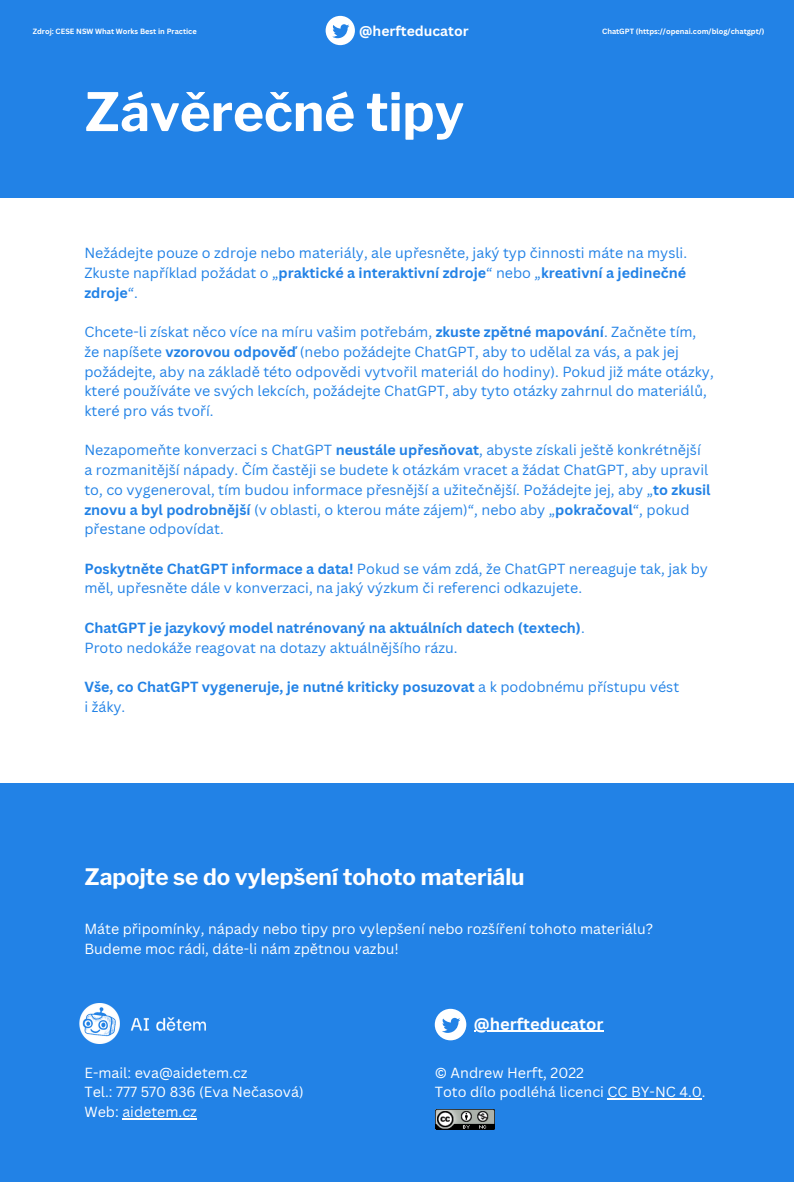
<style>
.page{position:relative;width:794px;height:1182px;background:#fff}
.page>*{position:absolute;margin:0;border:0;box-sizing:border-box;transform-origin:0 0}
.t1{font:700 52.5px "Libre Franklin";color:#fff}
.t2{font:700 22.5px "Libre Franklin";color:#fff}
.t3{font:700 16.5px "Canva Sans";color:#fff}
.t4{font:14.25px/19.7px "Canva Sans";color:#2282e6}
.t5{font:14.25px/19.7px "Canva Sans";color:#fff}
.t6{font:700 14.25px/19.7px "Canva Sans";color:#2282e6}
.t7{font:700 13.95px "Canva Sans";color:#fff}
.t8{font:700 7.43px "Canva Sans";color:#fff}
.s1{font-weight:700}
.s2{font-weight:400}
</style>
<div class="page">
<div style="left:0;top:0;width:793px;height:197px;background:#2282e6"></div>
<div style="left:0;top:783px;width:793px;height:398px;background:#2282e6"></div>
<svg style="left:325px;top:16px;width:30px;height:29px"></svg>
<svg style="left:434px;top:1008px;width:32px;height:32px"></svg>
<img style="left:435px;top:1109px;width:59px;height:20px">
<img style="left:79px;top:1003px;width:127px;height:40px">
<hr style="left:122px;top:1117px;width:75px;height:2px;background:#fff">
<hr style="left:473px;top:1030px;width:130px;height:1px;background:#fff">
<hr style="left:607px;top:1098px;width:94px;height:1px;background:#fff">
<p class="t8" style="left:33px;top:26px;width:165px">Zdroj: CESE NSW What Works Best in Practice</p>
<p class="t7" style="left:359px;top:22px;width:111px">@herfteducator</p>
<p class="t8" style="left:601px;top:26px;width:164px">ChatGPT (https://openai.com/blog/chatgpt/)</p>
<h1 class="t1" style="left:84px;top:80px;width:381px">Závěrečné tipy</h1>
<p class="t4" style="left:84px;top:243px;width:604px;text-align:justify">Nežádejte pouze o zdroje nebo materiály, ale upřesněte, jaký typ činnosti máte na mysli.<br>Zkuste například požádat o „<span class="s1">praktické a interaktivní zdroje</span>“ nebo „<span class="s1">kreativní a jedinečné zdroje</span>“.</p>
<p class="t4" style="left:84px;top:322px;width:630px">Chcete-li získat něco více na míru vašim potřebám, <span class="s1">zkuste zpětné mapování</span>. Začněte tím, že napíšete <span class="s1">vzorovou odpověď</span> (nebo požádejte ChatGPT, aby to udělal za vás, a pak jej požádejte, aby na základě této odpovědi vytvořil materiál do hodiny). Pokud již máte otázky, které používáte ve svých lekcích, požádejte ChatGPT, aby tyto otázky zahrnul do materiálů, které pro vás tvoří.</p>
<p class="t4" style="left:84px;top:440px;width:627px">Nezapomeňte konverzaci s ChatGPT <span class="s1">neustále upřesňovat</span>, abyste získali ještě konkrétnější a rozmanitější nápady. Čím častěji se budete k otázkám vracet a žádat ChatGPT, aby upravil to, co vygeneroval, tím budou informace přesnější a užitečnější. Požádejte jej, aby „<span class="s1">to zkusil znovu a byl podrobnější</span> (v oblasti, o kterou máte zájem)“, nebo aby „<span class="s1">pokračoval</span>“, pokud přestane odpovídat.</p>
<p class="t4" style="left:84px;top:558px;width:624px"><span class="s1">Poskytněte ChatGPT informace a data!</span> Pokud se vám zdá, že ChatGPT nereaguje tak, jak by měl, upřesněte dále v konverzaci, na jaký výzkum či referenci odkazujete.</p>
<p class="t6" style="left:84px;top:617px;width:501px">ChatGPT je jazykový model natrénovaný na aktuálních datech (textech)<span class="s2">.<br>Proto nedokáže reagovat na dotazy aktuálnějšího rázu.</span></p>
<p class="t6" style="left:84px;top:676px;width:596px">Vše, co ChatGPT vygeneruje, je nutné kriticky posuzovat <span class="s2">a k podobnému přístupu vést i žáky.</span></p>
<h2 class="t2" style="left:84px;top:863px;width:441px">Zapojte se do vylepšení tohoto materiálu</h2>
<p class="t5" style="left:84px;top:918px;width:570px">Máte připomínky, nápady nebo tipy pro vylepšení nebo rozšíření tohoto materiálu?<br>Budeme moc rádi, dáte-li nám zpětnou vazbu!</p>
<p class="t5" style="left:84px;top:1062px;width:221px">E-mail: eva@aidetem.cz<br>Tel.: 777 570 836 (Eva Nečasová)<br>Web: aidetem.cz</p>
<p class="t3" style="left:473px;top:1011px;width:131px">@herfteducator</p>
<p class="t5" style="left:434px;top:1062px;width:272px">© Andrew Herft, 2022<br>Toto dílo podléhá licenci CC BY-NC 4.0.</p>
</div>
